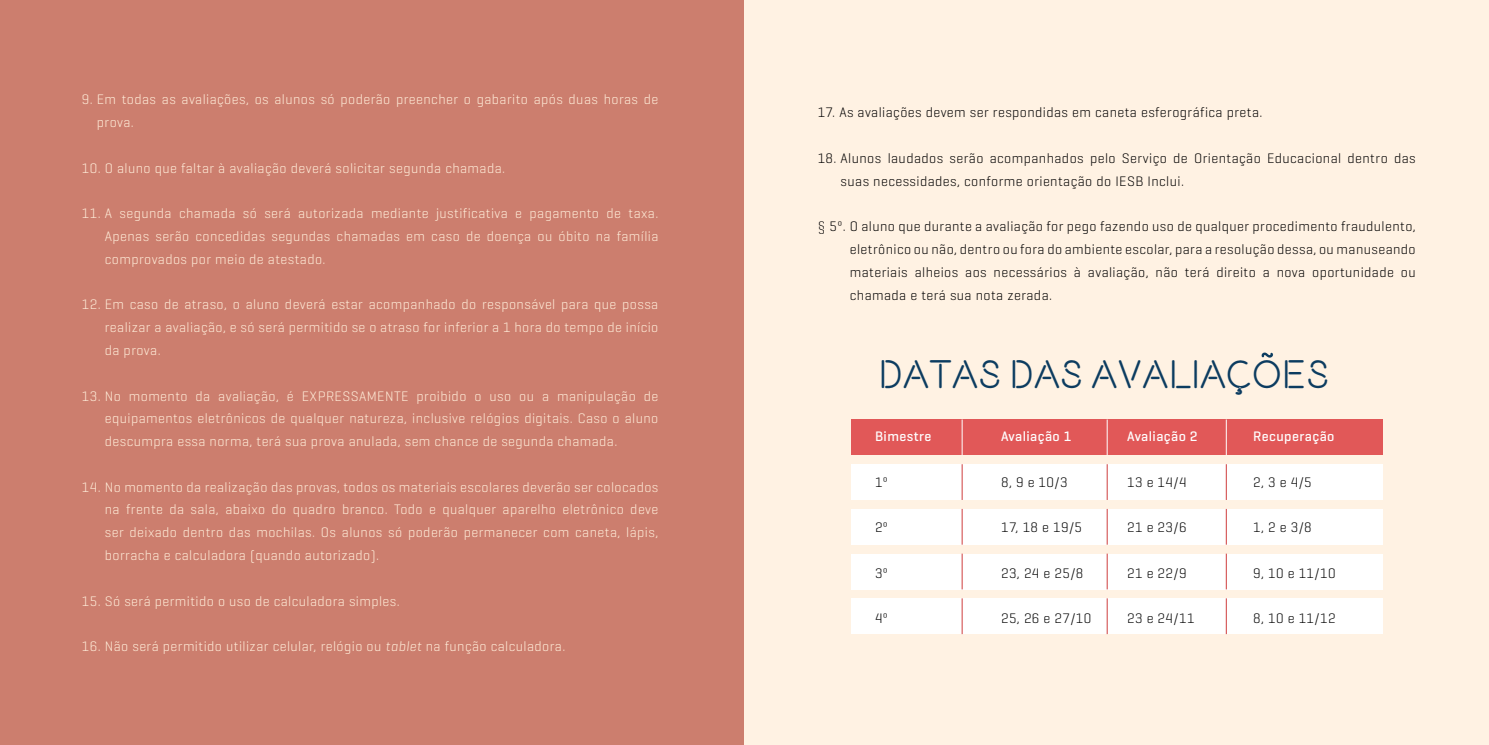
<style>
.page{position:relative;width:1489px;height:745px;background:#fff}
.page>*{position:absolute;margin:0;border:0;box-sizing:border-box;transform-origin:0 0}
.t1{font:500 40.07px "Beon";color:#0c3c60}
.t2{font:300 14px/22.8px "Geogrotesque";letter-spacing:.03em;color:#ffedd9;text-align:justify}
.t3{font:300 14px/22.8px "Geogrotesque";letter-spacing:.03em;color:#000}
.t4{font:500 14px "Geogrotesque";letter-spacing:.03em;color:#fff}
.s1{font-style:italic}
</style>
<div class="page">
<div style="left:0;top:0;width:744px;height:744px;background:#cc7e6e"></div>
<div style="left:744px;top:0;width:744px;height:744px;background:#fff2e3"></div>
<div style="left:850px;top:464px;width:532px;height:35px;background:#fff"></div>
<div style="left:850px;top:508px;width:532px;height:36px;background:#fff"></div>
<div style="left:850px;top:553px;width:532px;height:36px;background:#fff"></div>
<div style="left:850px;top:598px;width:532px;height:35px;background:#fff"></div>
<div style="left:850px;top:419px;width:532px;height:36px;background:#e15858"></div>
<hr style="left:961px;top:419px;width:1px;height:36px;background:#fff">
<hr style="left:1106px;top:419px;width:1px;height:36px;background:#fff">
<hr style="left:1225px;top:419px;width:1px;height:36px;background:#fff">
<hr style="left:961px;top:464px;width:1px;height:35px;background:#cf3d3d">
<hr style="left:1106px;top:464px;width:1px;height:35px;background:#cf3d3d">
<hr style="left:1225px;top:464px;width:1px;height:35px;background:#cf3d3d">
<hr style="left:961px;top:508px;width:1px;height:36px;background:#cf3d3d">
<hr style="left:1106px;top:508px;width:1px;height:36px;background:#cf3d3d">
<hr style="left:1225px;top:508px;width:1px;height:36px;background:#cf3d3d">
<hr style="left:961px;top:553px;width:1px;height:36px;background:#cf3d3d">
<hr style="left:1106px;top:553px;width:1px;height:36px;background:#cf3d3d">
<hr style="left:1225px;top:553px;width:1px;height:36px;background:#cf3d3d">
<hr style="left:961px;top:598px;width:1px;height:35px;background:#cf3d3d">
<hr style="left:1106px;top:598px;width:1px;height:35px;background:#cf3d3d">
<hr style="left:1225px;top:598px;width:1px;height:35px;background:#cf3d3d">
<svg style="left:1261px;top:352px;width:11px;height:5px"></svg>
<p class="t2" style="left:97px;top:88px;width:563px;text-indent:-15px">9. Em todas as avaliações, os alunos só poderão preencher o gabarito após duas horas de prova.</p>
<p class="t2" style="left:82px;top:156px;width:425px">10. O aluno que faltar à avaliação deverá solicitar segunda chamada.</p>
<p class="t2" style="left:105px;top:201px;width:555px;text-indent:-23px">11. A segunda chamada só será autorizada mediante justificativa e pagamento de taxa.<br>Apenas serão concedidas segundas chamadas em caso de doença ou óbito na família comprovados por meio de atestado.</p>
<p class="t2" style="left:105px;top:292px;width:555px;text-indent:-23px">12. Em caso de atraso, o aluno deverá estar acompanhado do responsável para que possa realizar a avaliação, e só será permitido se o atraso for inferior a 1 hora do tempo de início da prova.</p>
<p class="t2" style="left:105px;top:383px;width:555px;text-indent:-23px">13. No momento da avaliação, é EXPRESSAMENTE proibido o uso ou a manipulação de equipamentos eletrônicos de qualquer natureza, inclusive relógios digitais. Caso o aluno descumpra essa norma, terá sua prova anulada, sem chance de segunda chamada.</p>
<p class="t2" style="left:105px;top:474px;width:555px;text-indent:-23px">14. No momento da realização das provas, todos os materiais escolares deverão ser colocados na frente da sala, abaixo do quadro branco. Todo e qualquer aparelho eletrônico deve ser deixado dentro das mochilas. Os alunos só poderão permanecer com caneta, lápis, borracha e calculadora (quando autorizado).</p>
<p class="t2" style="left:82px;top:588px;width:319px">15. Só será permitido o uso de calculadora simples.</p>
<p class="t2" style="left:82px;top:634px;width:485px">16. Não será permitido utilizar celular, relógio ou <span class="s1">tablet</span> na função calculadora.</p>
<p class="t3" style="left:817px;top:101px;width:446px">17. As avaliações devem ser respondidas em caneta esferográfica preta.</p>
<p class="t3" style="left:840px;top:146px;width:576px;text-indent:-23px">18. Alunos laudados serão acompanhados pelo Serviço de Orientação Educacional dentro das suas necessidades, conforme orientação do IESB Inclui.</p>
<p class="t3" style="left:849px;top:214px;width:567px;text-align:justify;text-indent:-32px">§ 5º. O aluno que durante a avaliação for pego fazendo uso de qualquer procedimento fraudulento, eletrônico ou não, dentro ou fora do ambiente escolar, para a resolução dessa, ou manuseando materiais alheios aos necessários à avaliação, não terá direito a nova oportunidade ou chamada e terá sua nota zerada.</p>
<h1 class="t1" style="left:878px;top:350px;width:453px">DATAS DAS AVALIAÇÕES</h1>
<p class="t4" style="left:875px;top:427px;width:58px">Bimestre</p>
<p class="t4" style="left:1001px;top:427px;width:72px">Avaliação 1</p>
<p class="t4" style="left:1127px;top:427px;width:72px">Avaliação 2</p>
<p class="t4" style="left:1253px;top:427px;width:83px">Recuperação</p>
<p class="t3" style="left:875px;top:469px;width:14px">1º</p>
<p class="t3" style="left:1001px;top:469px;width:68px">8, 9 e 10/3</p>
<p class="t3" style="left:1127px;top:469px;width:61px">13 e 14/4</p>
<p class="t3" style="left:1253px;top:469px;width:60px">2, 3 e 4/5</p>
<p class="t3" style="left:875px;top:515px;width:14px">2º</p>
<p class="t3" style="left:1001px;top:515px;width:83px">17, 18 e 19/5</p>
<p class="t3" style="left:1127px;top:515px;width:61px">21 e 23/6</p>
<p class="t3" style="left:1253px;top:515px;width:60px">1, 2 e 3/8</p>
<p class="t3" style="left:875px;top:560px;width:14px">3º</p>
<p class="t3" style="left:1001px;top:560px;width:84px">23, 24 e 25/8</p>
<p class="t3" style="left:1127px;top:560px;width:61px">21 e 22/9</p>
<p class="t3" style="left:1253px;top:560px;width:84px">9, 10 e 11/10</p>
<p class="t3" style="left:875px;top:606px;width:14px">4º</p>
<p class="t3" style="left:1001px;top:606px;width:92px">25, 26 e 27/10</p>
<p class="t3" style="left:1127px;top:606px;width:69px">23 e 24/11</p>
<p class="t3" style="left:1253px;top:606px;width:84px">8, 10 e 11/12</p>
</div>
